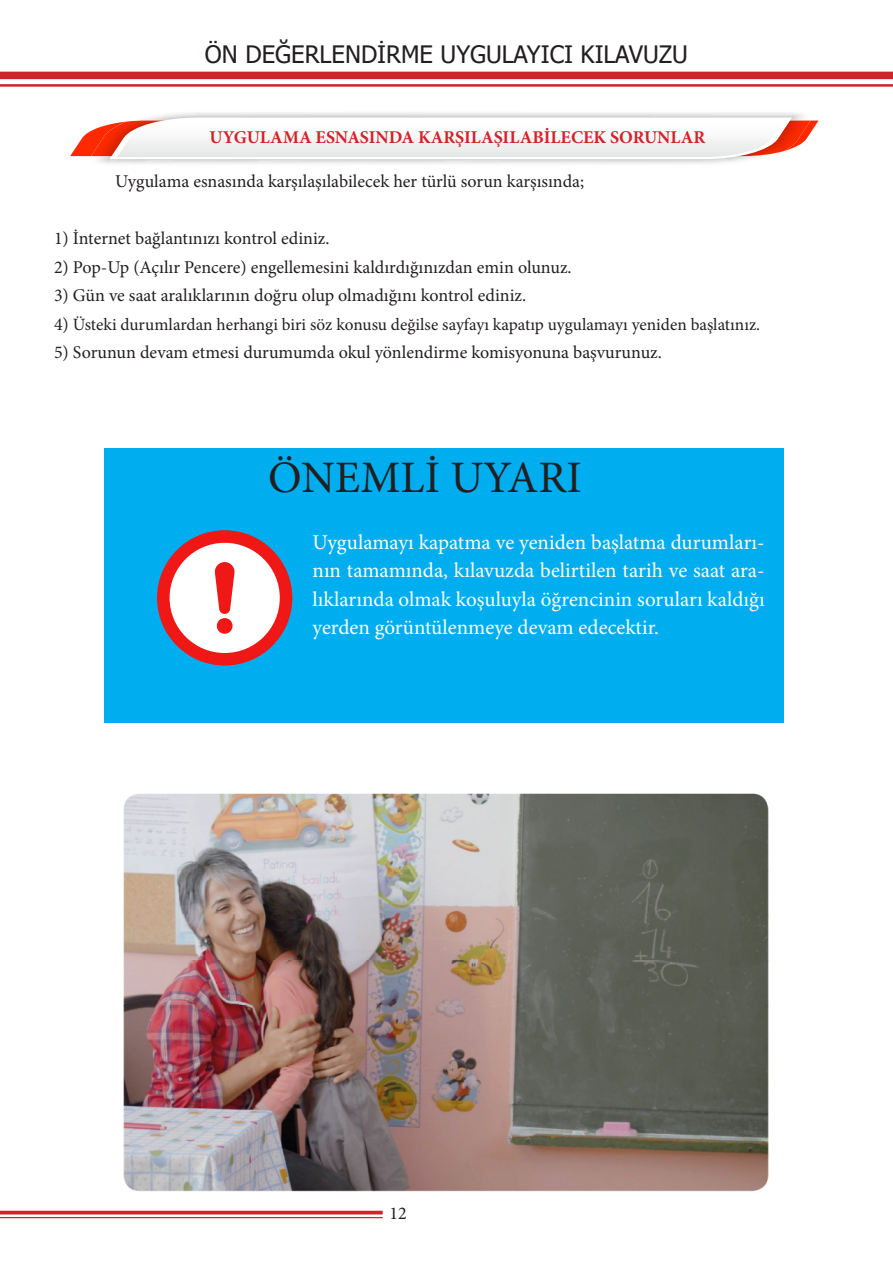
<style>
.page{position:relative;width:893px;height:1263px;background:#fff}
.page>*{position:absolute;margin:0;border:0;box-sizing:border-box;transform-origin:0 0}
.t1{font:45px "Minion Pro";color:#231f20}
.t2{font:24px "Tahoma";color:#231f20}
.t3{font:21px/28.5px "Minion Pro";color:#fff;text-align:justify}
.t4{font:18px "Minion Pro";color:#231f20}
.t5{font:700 18px "Minion Pro";color:#d2222a}
.t6{font:17.25px "Minion Pro";color:#231f20}
.s1{font-size:18px}
</style>
<div class="page">
<div style="left:0;top:72px;width:893px;height:7px;background:#d1232a"></div>
<hr style="left:0;top:84px;width:893px;height:3px;background:#d1232a">
<hr style="left:0;top:1211px;width:383px;height:3px;background:#d1232a">
<hr style="left:0;top:1217px;width:383px;height:1px;background:#d1232a">
<svg style="left:70px;top:117px;width:749px;height:42px"></svg>
<div style="left:105px;top:448px;width:679px;height:275px;background:#00aeef"></div>
<div style="left:157px;top:530px;width:135px;height:135px;background:#f01717;border-radius:50%"></div>
<div style="left:170px;top:543px;width:110px;height:110px;background:#fff;border-radius:50%"></div>
<svg style="left:214px;top:562px;width:21px;height:72px"></svg>
<img style="left:123px;top:793px;width:646px;height:399px">
<h2 class="t2" style="left:205px;top:38px;width:485px">ÖN DEĞERLENDİRME UYGULAYICI KILAVUZU</h2>
<p class="t5" style="left:210px;top:124px;width:497px">UYGULAMA ESNASINDA KARŞILAŞILABİLECEK SORUNLAR</p>
<p class="t4" style="left:115px;top:170px;width:470px">Uygulama esnasında karşılaşılabilecek her türlü sorun karşısında;</p>
<p class="t4" style="left:54px;top:227px;width:277px">1) İnternet bağlantınızı kontrol ediniz.</p>
<p class="t4" style="left:54px;top:255px;width:519px">2) Pop-Up (Açılır Pencere) engellemesini kaldırdığınızdan emin olunuz.</p>
<p class="t4" style="left:54px;top:284px;width:474px">3) Gün ve saat aralıklarının doğru olup olmadığını kontrol ediniz.</p>
<p class="t6" style="left:54px;top:313px;width:708px"><span class="s1">4)</span> Üsteki durumlardan herhangi biri söz konusu değilse sayfayı kapatıp uygulamayı yeniden başlatınız.</p>
<p class="t4" style="left:54px;top:341px;width:609px">5) Sorunun devam etmesi durumumda okul yönlendirme komisyonuna başvurunuz.</p>
<p class="t1" style="left:268px;top:447px;width:315px">ÖNEMLİ UYARI</p>
<p class="t3" style="left:313px;top:528px;width:454px">Uygulamayı kapatma ve yeniden başlatma durumları&shy;nın tamamında, kılavuzda belirtilen tarih ve saat ara&shy;lıklarında olmak koşuluyla öğrencinin soruları kaldığı yerden görüntülenmeye devam edecektir.</p>
<p class="t4" style="left:389px;top:1201px;width:19px">12</p>
</div>
